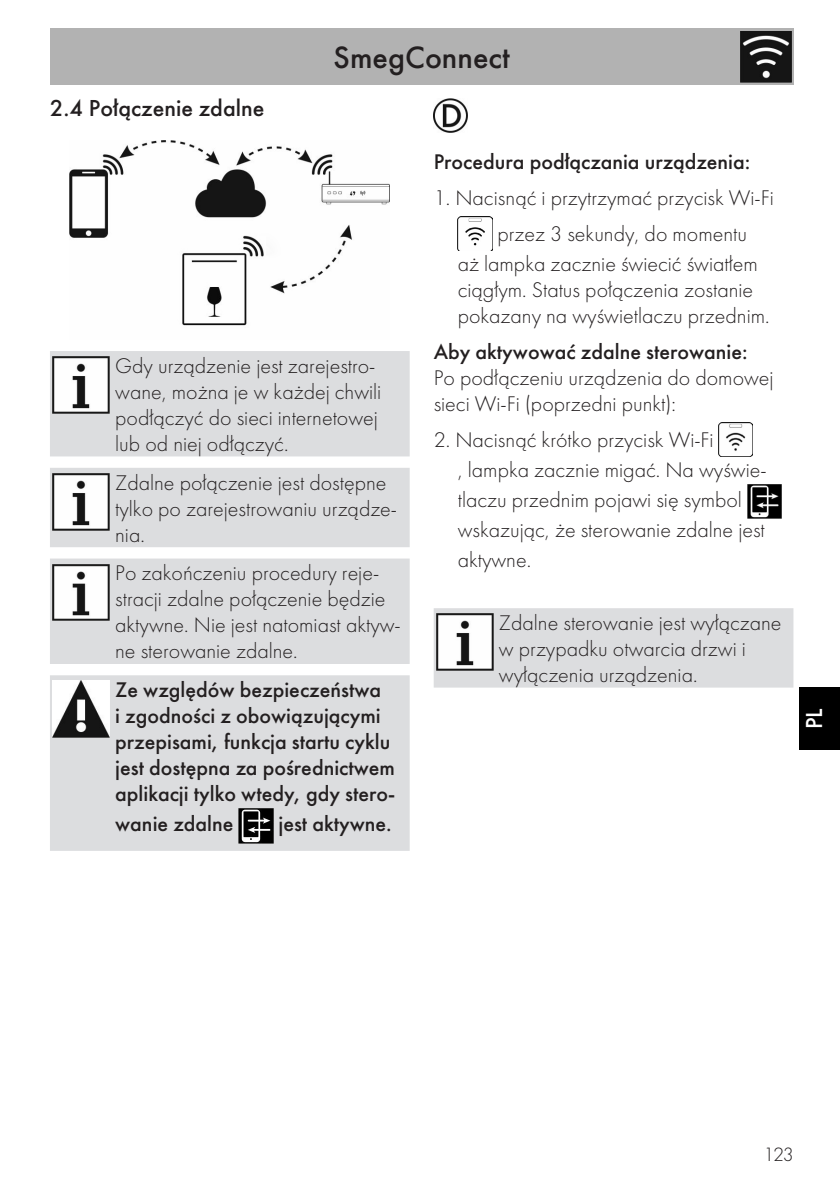
<style>
.page{position:relative;width:840px;height:1191px;background:#fff}
.page>*{position:absolute;margin:0;border:0;box-sizing:border-box;transform-origin:0 0}
.t1{font:500 32px "Futura";color:#231f20}
.t2{font:500 24px "Futura";color:#231f20}
.t3{font:500 24px "Futura";color:#fff}
.Testo_normale{font:300 22px/26px "Futura";color:#231f20}
.Elenco_puntato{font:300 22px/30px "Futura";color:#231f20}
.Testo_normale-2{font:500 22px/26px "Futura";color:#231f20}
.t4{font:300 20px "Futura";color:#231f20}
</style>
<div class="page">
<div style="left:798px;top:687px;width:41px;height:62px;background:#000"></div>
<img style="left:70px;top:140px;width:319px;height:186px">
<div style="left:50px;top:351px;width:359px;height:105px;background:#dcdddf"></div>
<img style="left:53px;top:357px;width:56px;height:56px">
<div style="left:50px;top:468px;width:359px;height:79px;background:#dcdddf"></div>
<img style="left:53px;top:473px;width:56px;height:57px">
<div style="left:50px;top:558px;width:359px;height:106px;background:#dcdddf"></div>
<img style="left:53px;top:564px;width:56px;height:57px">
<div style="left:50px;top:675px;width:359px;height:176px;background:#dcdddf"></div>
<img style="left:53px;top:681px;width:56px;height:56px">
<img style="left:238px;top:808px;width:35px;height:35px">
<img style="left:433px;top:98px;width:34px;height:35px">
<img style="left:457px;top:217px;width:35px;height:34px">
<img style="left:718px;top:423px;width:34px;height:34px">
<img style="left:747px;top:485px;width:33px;height:34px">
<div style="left:433px;top:608px;width:360px;height:79px;background:#dcdddf"></div>
<img style="left:436px;top:614px;width:57px;height:56px">
<div style="left:50px;top:28px;width:743px;height:57px;background:#b2b2b2"></div>
<img style="left:740px;top:31px;width:51px;height:51px">
<p class="t2" style="left:50px;top:93px;width:216px">2.4 Połączenie zdalne</p>
<p class="t1" style="left:333px;top:38px;width:178px">SmegConnect</p>
<p class="Testo_normale" style="left:115px;top:352px;width:267px">Gdy urządzenie jest zarejestro&shy;wane, można je w każdej chwili podłączyć do sieci internetowej lub od niej odłączyć.</p>
<p class="Testo_normale" style="left:115px;top:469px;width:283px">Zdalne połączenie jest dostępne tylko po zarejestrowaniu urządze&shy;nia.</p>
<p class="Testo_normale" style="left:115px;top:560px;width:287px">Po zakończeniu procedury reje&shy;stracji zdalne połączenie będzie aktywne. Nie jest natomiast aktyw&shy;ne sterowanie zdalne.</p>
<p class="Testo_normale-2" style="left:115px;top:677px;width:281px">Ze względów bezpieczeństwa<br>i zgodności z obowiązującymi przepisami, funkcja startu cyklu jest dostępna za pośrednictwem aplikacji tylko wtedy, gdy stero-</p>
<p class="Testo_normale-2" style="left:115px;top:811px;width:120px">wanie zdalne</p>
<p class="Testo_normale-2" style="left:278px;top:811px;width:115px">jest aktywne.</p>
<p class="Testo_normale-2" style="left:433px;top:149px;width:318px">Procedura podłączania urządzenia:</p>
<p class="Elenco_puntato" style="left:497px;top:179px;width:277px;line-height:36px;text-indent:-64px">1. Nacisnąć i przytrzymać przycisk Wi-Fi przez 3 sekundy, do momentu</p>
<p class="Elenco_puntato" style="left:457px;top:250px;width:313px;line-height:26px">aż lampka zacznie świecić światłem ciągłym. Status połączenia zostanie pokazany na wyświetlaczu przednim.</p>
<p class="Testo_normale-2" style="left:433px;top:339px;width:315px">Aby aktywować zdalne sterowanie:</p>
<p class="Testo_normale" style="left:433px;top:364px;width:341px">Po podłączeniu urządzenia do domowej sieci Wi-Fi (poprzedni punkt):</p>
<p class="Elenco_puntato" style="left:457px;top:424px;width:310px;text-indent:-24px">2. Nacisnąć krótko przycisk Wi-Fi<br>, lampka zacznie migać. Na wyświe&shy;tlaczu przednim pojawi się symbol wskazując, że sterowanie zdalne jest aktywne.</p>
<p class="Testo_normale" style="left:498px;top:610px;width:284px">Zdalne sterowanie jest wyłączane w przypadku otwarcia drzwi i wyłączenia urządzenia.</p>
<p class="t3" style="left:799px;top:729px;width:22px;rotate:-90deg">PL</p>
<p class="t4" style="left:763px;top:1142px;width:32px">123</p>
</div>
